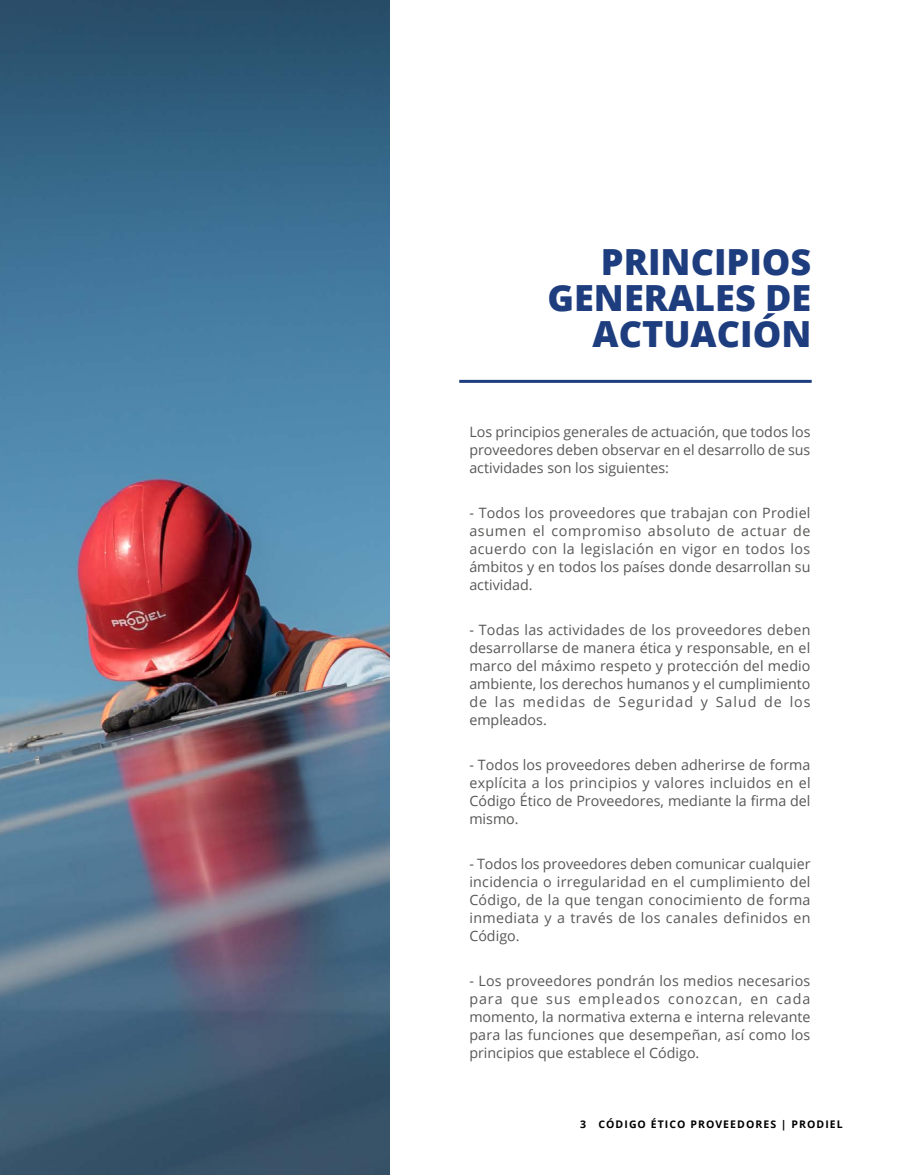
<style>
.page{position:relative;width:905px;height:1175px;background:#fff}
.page>*{position:absolute;margin:0;border:0;box-sizing:border-box;transform-origin:0 0}
.t1{font:800 36px/36px "Open Sans";color:#1e3d7f;text-align:right}
.t2{font:14.25px/18px "Open Sans";color:#575756;text-align:justify}
.t3{font:700 10.5px "Open Sans";letter-spacing:.1em;color:#000}
</style>
<div class="page">
<img style="left:0;top:0;width:389px;height:1174px">
<hr style="left:459px;top:380px;width:352px;height:3px;background:#1e3d7f">
<h1 class="t1" style="left:547px;top:242px;width:265px">PRINCIPIOS<br>GENERALES DE<br>ACTUACIÓN</h1>
<p class="t2" style="left:469px;top:422px;width:343px">Los principios generales de actuación, que todos los proveedores deben observar en el desarrollo de sus actividades son los siguientes:</p>
<p class="t2" style="left:469px;top:503px;width:342px">- Todos los proveedores que trabajan con Prodiel asumen el compromiso absoluto de actuar de acuerdo con la legislación en vigor en todos los ámbitos y en todos los países donde desarrollan su actividad.</p>
<p class="t2" style="left:469px;top:620px;width:342px">- Todas las actividades de los proveedores deben desarrollarse de manera ética y responsable, en el marco del máximo respeto y protección del medio ambiente, los derechos humanos y el cumplimiento de las medidas de Seguridad y Salud de los empleados.</p>
<p class="t2" style="left:469px;top:755px;width:343px">- Todos los proveedores deben adherirse de forma explícita a los principios y valores incluidos en el Código Ético de Proveedores, mediante la firma del mismo.</p>
<p class="t2" style="left:469px;top:854px;width:342px">- Todos los proveedores deben comunicar cualquier incidencia o irregularidad en el cumplimiento del Código, de la que tengan conocimiento de forma inmediata y a través de los canales definidos en Código.</p>
<p class="t2" style="left:469px;top:971px;width:342px">- Los proveedores pondrán los medios necesarios para que sus empleados conozcan, en cada momento, la normativa externa e interna relevante para las funciones que desempeñan, así como los principios que establece el Código.</p>
<p class="t3" style="left:580px;top:1116px;width:264px">3 CÓDIGO ÉTICO PROVEEDORES | PRODIEL</p>
</div>
